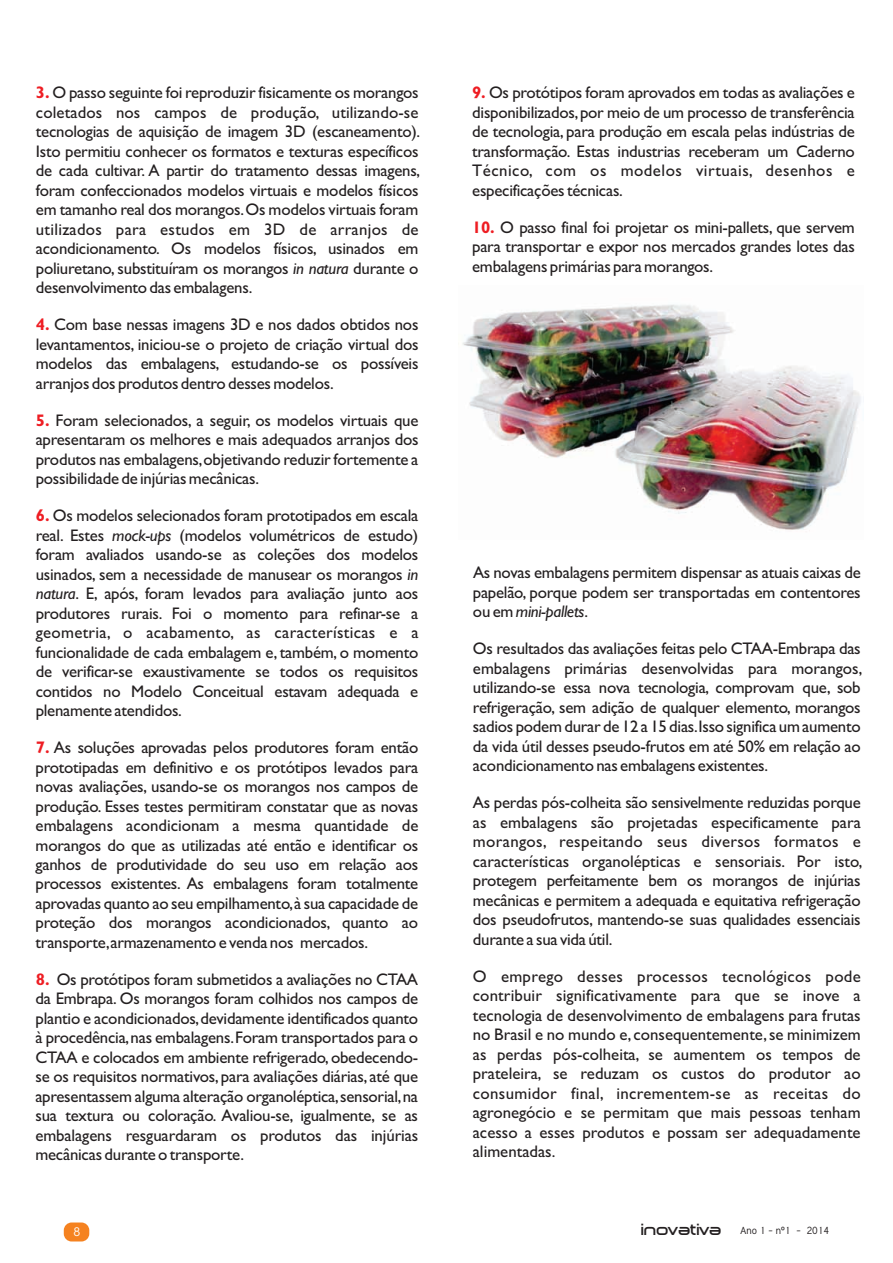
<style>
.page{position:relative;width:893px;height:1263px;background:#fff}
.page>*{position:absolute;margin:0;border:0;box-sizing:border-box;transform-origin:0 0}
.t1{font:16.8px/19.5px "Gill Sans";letter-spacing:-.015em;color:#231f20;text-align:justify}
.t2{font:12px "Tuffy";color:#fff}
.t3{font:10.05px "Tuffy";color:#231f20}
.s1{font-weight:700;color:#ee1d23}
.s2{font-style:italic}
.s3{font-family:"Dekers Bold";font-size:15.75px}
.s4{font-family:"Arial"}
</style>
<div class="page">
<img style="left:462px;top:304px;width:399px;height:226px">
<div style="left:64px;top:1222px;width:25px;height:19px;background:#f58220;border-radius:8px"></div>
<p class="t1" style="left:36px;top:85px;width:384px"><span class="s1">3.</span> O passo seguinte foi reproduzir fisicamente os morangos</p>
<p class="t1" style="left:36px;top:104px;width:386px">coletados nos campos de produção, utilizando-se tecnologias de aquisição de imagem 3D (escaneamento).<br>Isto permitiu conhecer os formatos e texturas específicos de cada cultivar. A partir do tratamento dessas imagens, foram confeccionados modelos virtuais e modelos físicos em tamanho real dos morangos. Os modelos virtuais foram utilizados para estudos em 3D de arranjos de acondicionamento. Os modelos físicos, usinados em poliuretano, substituíram os morangos <span class="s2">in natura</span> durante o desenvolvimento das embalagens.</p>
<p class="t1" style="left:36px;top:317px;width:384px"><span class="s1">4.</span> Com base nessas imagens 3D e nos dados obtidos nos</p>
<p class="t1" style="left:36px;top:336px;width:384px">levantamentos, iniciou-se o projeto de criação virtual dos modelos das embalagens, estudando-se os possíveis arranjos dos produtos dentro desses modelos.</p>
<p class="t1" style="left:36px;top:412px;width:384px"><span class="s1">5.</span> Foram selecionados, a seguir, os modelos virtuais que</p>
<p class="t1" style="left:36px;top:432px;width:384px">apresentaram os melhores e mais adequados arranjos dos produtos nas embalagens, objetivando reduzir fortemente a possibilidade de injúrias mecânicas.</p>
<p class="t1" style="left:36px;top:508px;width:384px"><span class="s1">6.</span> Os modelos selecionados foram prototipados em escala</p>
<p class="t1" style="left:36px;top:527px;width:384px">real. Estes <span class="s2">mock-ups</span> (modelos volumétricos de estudo) foram avaliados usando-se as coleções dos modelos usinados, sem a necessidade de manusear os morangos <span class="s2">in natura</span>. E, após, foram levados para avaliação junto aos produtores rurais. Foi o momento para refinar-se a geometria, o acabamento, as características e a funcionalidade de cada embalagem e, também, o momento de verificar-se exaustivamente se todos os requisitos contidos no Modelo Conceitual estavam adequada e plenamente atendidos.</p>
<p class="t1" style="left:36px;top:739px;width:384px"><span class="s1">7.</span> As soluções aprovadas pelos produtores foram então</p>
<p class="t1" style="left:36px;top:759px;width:384px">prototipadas em definitivo e os protótipos levados para novas avaliações, usando-se os morangos nos campos de produção. Esses testes permitiram constatar que as novas embalagens acondicionam a mesma quantidade de morangos do que as utilizadas até então e identificar os ganhos de produtividade do seu uso em relação aos processos existentes. As embalagens foram totalmente aprovadas quanto ao seu empilhamento,à sua capacidade de proteção dos morangos acondicionados, quanto ao transporte,armazenamento e venda nos mercados.</p>
<p class="t1" style="left:36px;top:971px;width:384px"><span class="s1">8.</span> Os protótipos foram submetidos a avaliações no CTAA</p>
<p class="t1" style="left:35px;top:991px;width:384px">da Embrapa. Os morangos foram colhidos nos campos de plantio e acondicionados, devidamente identificados quanto à procedência, nas embalagens. Foram transportados para o CTAA e colocados em ambiente refrigerado, obedecendo&shy;se os requisitos normativos, para avaliações diárias, até que apresentassem alguma alteração organoléptica, sensorial, na sua textura ou coloração. Avaliou-se, igualmente, se as embalagens resguardaram os produtos das injúrias mecânicas durante o transporte.</p>
<p class="t1" style="left:472px;top:85px;width:384px"><span class="s1">9.</span> Os protótipos foram aprovados em todas as avaliações e</p>
<p class="t1" style="left:472px;top:104px;width:384px">disponibilizados, por meio de um processo de transferência de tecnologia, para produção em escala pelas indústrias de transformação. Estas industrias receberam um Caderno Técnico, com os modelos virtuais, desenhos e especificações técnicas.</p>
<p class="t1" style="left:472px;top:219px;width:384px"><span class="s1">10.</span> O passo final foi projetar os mini-pallets, que servem</p>
<p class="t1" style="left:472px;top:239px;width:384px">para transportar e expor nos mercados grandes lotes das embalagens primárias para morangos.</p>
<p class="t1" style="left:473px;top:565px;width:389px">As novas embalagens permitem dispensar as atuais caixas de papelão, porque podem ser transportadas em contentores ou em <span class="s2">mini-pallets</span>.</p>
<p class="t1" style="left:473px;top:641px;width:391px">Os resultados das avaliações feitas pelo CTAA-Embrapa das embalagens primárias desenvolvidas para morangos, utilizando-se essa nova tecnologia, comprovam que, sob refrigeração, sem adição de qualquer elemento, morangos sadios podem durar de 12 a 15 dias.Isso significa um aumento da vida útil desses pseudo-frutos em até 50% em relação ao acondicionamento nas embalagens existentes.</p>
<p class="t1" style="left:473px;top:795px;width:391px">As perdas pós-colheita são sensivelmente reduzidas porque as embalagens são projetadas especificamente para morangos, respeitando seus diversos formatos e características organolépticas e sensoriais. Por isto, protegem perfeitamente bem os morangos de injúrias mecânicas e permitem a adequada e equitativa refrigeração dos pseudofrutos, mantendo-se suas qualidades essenciais durante a sua vida útil.</p>
<p class="t1" style="left:473px;top:968px;width:390px">O emprego desses processos tecnológicos pode contribuir significativamente para que se inove a tecnologia de desenvolvimento de embalagens para frutas no Brasil e no mundo e, consequentemente, se minimizem as perdas pós-colheita, se aumentem os tempos de prateleira, se reduzam os custos do produtor ao consumidor final, incrementem-se as receitas do agronegócio e se permitam que mais pessoas tenham acesso a esses produtos e possam ser adequadamente alimentadas.</p>
<p class="t2" style="left:73px;top:1227px;width:8px">8</p>
<p class="t3" style="left:641px;top:1226px;width:189px"><span class="s3">inovativa</span> Ano 1 - n<span class="s4">º</span>1 - 2014</p>
</div>
